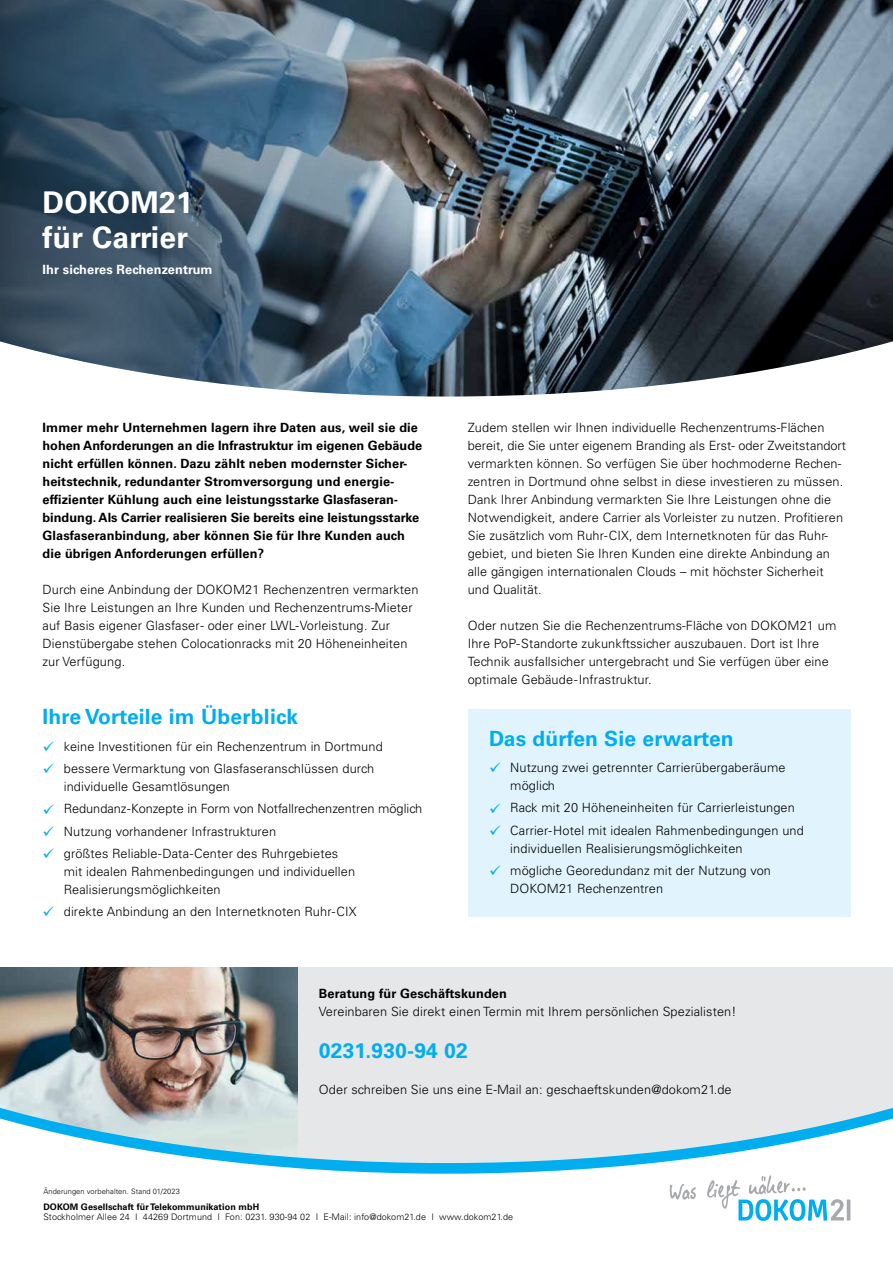
<style>
.page{position:relative;width:893px;height:1263px;background:#fff}
.page>*{position:absolute;margin:0;border:0;box-sizing:border-box;transform-origin:0 0}
.t1{font:700 30px/34.5px "Univers LT Std";letter-spacing:.01em;color:#fff}
.t2{font:700 21px "Univers LT Std";letter-spacing:.01em;color:#00aeef}
.t3{font:300 12.75px/18px "Univers LT Std";letter-spacing:.01em;color:#000}
.t4{font:700 12.75px/18px "Univers LT Std";letter-spacing:.01em;color:#000}
.t5{font:700 12.75px "Univers LT Std";letter-spacing:.01em;color:#fff}
.t6{font:300 9px "Univers LT Std";letter-spacing:.01em;color:#000}
.t7{font:700 9px "Univers LT Std";letter-spacing:.01em;color:#000}
.t8{font:300 7.5px "Univers LT Std";letter-spacing:.01em;color:#000}
.s1{color:#00aeef}
</style>
<div class="page">
<img style="left:427px;top:0;width:466px;height:396px">
<svg style="left:0;top:0;width:427px;height:396px;background:#506678"></svg>
<div style="left:43px;top:967px;width:850px;height:202px;background:#e6e7e8"></div>
<img style="left:0;top:967px;width:298px;height:137px">
<svg style="left:0;top:1104px;width:893px;height:11px"></svg>
<svg style="left:0;top:1115px;width:893px;height:106px;fill:#fff"></svg>
<svg style="left:670px;top:1184px;width:26px;height:16px"></svg>
<svg style="left:707px;top:1175px;width:143px;height:46px"></svg>
<div style="left:468px;top:709px;width:382px;height:207px;background:#e1f4fd"></div>
<h1 class="t1" style="left:43px;top:185px;width:152px">DOKOM21 für Carrier</h1>
<p class="t5" style="left:43px;top:262px;width:172px">Ihr sicheres Rechenzentrum</p>
<p class="t4" style="left:43px;top:419px;width:381px">Immer mehr Unternehmen lagern ihre Daten aus, weil sie die hohen Anforderungen an die Infrastruktur im eigenen Gebäude nicht erfüllen können. Dazu zählt neben modernster Sicher&shy;heitstechnik, redundanter Stromversorgung und energie&shy;effizienter Kühlung auch eine leistungsstarke Glasfaseran&shy;bindung. Als Carrier realisieren Sie bereits eine leistungsstarke Glasfaseranbindung, aber können Sie für Ihre Kunden auch die übrigen Anforderungen erfüllen?</p>
<p class="t3" style="left:43px;top:581px;width:378px">Durch eine Anbindung der DOKOM21 Rechenzentren vermarkten Sie Ihre Leistungen an Ihre Kunden und Rechenzentrums-Mieter auf Basis eigener Glasfaser- oder einer LWL-Vorleistung. Zur Dienstübergabe stehen Colocationracks mit 20 Höheneinheiten zur Verfügung.</p>
<h2 class="t2" style="left:43px;top:705px;width:257px">Ihre Vorteile im Überblick</h2>
<p class="t3" style="left:43px;top:737px;width:342px"><span class="s1">✓</span> keine Investitionen für ein Rechenzentrum in Dortmund</p>
<p class="t3" style="left:64px;top:759px;width:312px;text-indent:-21px"><span class="s1">✓</span> bessere Vermarktung von Glasfaseranschlüssen durch individuelle Gesamtlösungen</p>
<p class="t3" style="left:43px;top:800px;width:381px"><span class="s1">✓</span> Redundanz-Konzepte in Form von Notfallrechenzentren möglich</p>
<p class="t3" style="left:43px;top:822px;width:235px"><span class="s1">✓</span> Nutzung vorhandener Infrastrukturen</p>
<p class="t3" style="left:64px;top:844px;width:293px;text-indent:-21px"><span class="s1">✓</span> größtes Reliable-Data-Center des Ruhrgebietes mit idealen Rahmenbedingungen und individuellen<br>Realisierungsmöglichkeiten</p>
<p class="t3" style="left:43px;top:902px;width:316px"><span class="s1">✓</span> direkte Anbindung an den Internetknoten Ruhr-CIX</p>
<p class="t3" style="left:468px;top:419px;width:380px">Zudem stellen wir Ihnen individuelle Rechenzentrums-Flächen bereit, die Sie unter eigenem Branding als Erst- oder Zweitstandort vermarkten können. So verfügen Sie über hochmoderne Rechen&shy;zentren in Dortmund ohne selbst in diese investieren zu müssen.<br>Dank Ihrer Anbindung vermarkten Sie Ihre Leistungen ohne die Notwendigkeit, andere Carrier als Vorleister zu nutzen. Profitieren Sie zusätzlich vom Ruhr-CIX, dem Internetknoten für das Ruhr&shy;gebiet, und bieten Sie Ihren Kunden eine direkte Anbindung an alle gängigen internationalen Clouds – mit höchster Sicherheit und Qualität.</p>
<p class="t3" style="left:468px;top:617px;width:370px">Oder nutzen Sie die Rechenzentrums-Fläche von DOKOM21 um Ihre PoP-Standorte zukunkftssicher auszubauen. Dort ist Ihre Technik ausfallsicher untergebracht und Sie verfügen über eine optimale Gebäude-Infrastruktur.</p>
<h2 class="t2" style="left:489px;top:726px;width:246px">Das dürfen Sie erwarten</h2>
<p class="t3" style="left:510px;top:758px;width:277px;text-indent:-21px"><span class="s1">✓</span> Nutzung zwei getrennter Carrierübergaberäume möglich</p>
<p class="t3" style="left:489px;top:799px;width:307px"><span class="s1">✓</span> Rack mit 20 Höheneinheiten für Carrierleistungen</p>
<p class="t3" style="left:510px;top:821px;width:295px;text-indent:-21px"><span class="s1">✓</span> Carrier-Hotel mit idealen Rahmenbedingungen und individuellen Realisierungsmöglichkeiten</p>
<p class="t3" style="left:510px;top:861px;width:262px;text-indent:-21px"><span class="s1">✓</span> mögliche Georedundanz mit der Nutzung von<br>DOKOM21 Rechenzentren</p>
<p class="t4" style="left:319px;top:984px;width:190px">Beratung für Geschäftskunden</p>
<p class="t3" style="left:319px;top:1002px;width:419px">Vereinbaren Sie direkt einen Termin mit Ihrem persönlichen Spezialisten!</p>
<h2 class="t2" style="left:319px;top:1038px;width:150px">0231.930-94 02</h2>
<p class="t3" style="left:319px;top:1080px;width:414px">Oder schreiben Sie uns eine E-Mail an: geschaeftskunden@dokom21.de</p>
<p class="t8" style="left:43px;top:1187px;width:138px">Änderungen vorbehalten. Stand 01/2023</p>
<p class="t7" style="left:43px;top:1201px;width:217px">DOKOM Gesellschaft für Telekommunikation mbH</p>
<p class="t6" style="left:43px;top:1212px;width:471px">Stockholmer Allee 24 I 44269 Dortmund I Fon: 0231. 930-94 02 I E-Mail: info@dokom21.de I www.dokom21.de</p>
</div>
